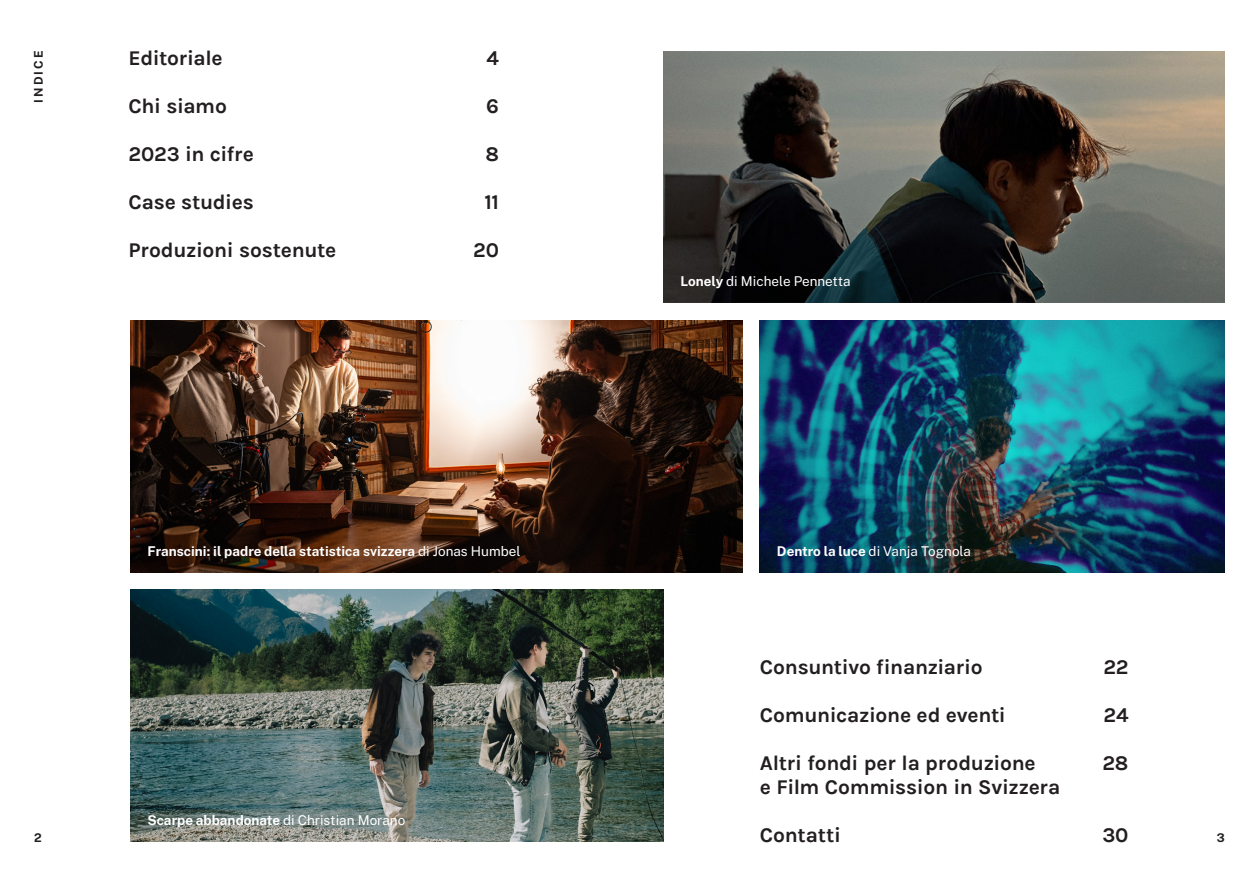
<style>
.page{position:relative;width:1259px;height:893px;background:#fff}
.page>*{position:absolute;margin:0;border:0;box-sizing:border-box;transform-origin:0 0}
.Titolo_2__14-16{font:700 21px "Karla";letter-spacing:-.015em;color:#231f20}
.Regular_9-12{font:700 13.5px "Public Sans";color:#fff}
.Regular_9-12-2{font:13.5px "Public Sans";color:#fff}
.Titolo_3__8-10{font:700 12px "Public Sans";letter-spacing:.175em;color:#231f20}
.s1{font-weight:700}
.s2{font-weight:400}
</style>
<div class="page">
<img style="left:760px;top:320px;width:465px;height:253px">
<img style="left:663px;top:51px;width:562px;height:252px">
<img style="left:130px;top:320px;width:613px;height:253px">
<img style="left:130px;top:590px;width:533px;height:252px">
<p class="Titolo_3__8-10" style="left:30px;top:103px;width:54px;rotate:-90deg">INDICE</p>
<p class="Titolo_2__14-16" style="left:128px;top:45px;width:96px">Editoriale</p>
<p class="Titolo_2__14-16" style="left:128px;top:93px;width:100px">Chi siamo</p>
<p class="Titolo_2__14-16" style="left:128px;top:141px;width:127px">2023 in cifre</p>
<p class="Titolo_2__14-16" style="left:128px;top:189px;width:127px">Case studies</p>
<p class="Titolo_2__14-16" style="left:128px;top:237px;width:209px">Produzioni sostenute</p>
<p class="Titolo_2__14-16" style="left:486px;top:45px;width:14px">4</p>
<p class="Titolo_2__14-16" style="left:486px;top:93px;width:14px">6</p>
<p class="Titolo_2__14-16" style="left:485px;top:141px;width:15px">8</p>
<p class="Titolo_2__14-16" style="left:484px;top:189px;width:16px">11</p>
<p class="Titolo_2__14-16" style="left:473px;top:237px;width:27px">20</p>
<p class="Regular_9-12-2" style="left:680px;top:271px;width:172px"><span class="s1">Lonely</span> di Michele Pennetta</p>
<p class="Regular_9-12" style="left:147px;top:541px;width:374px">Franscini: il padre della statistica svizzera <span class="s2">di Jonas Humbel</span></p>
<p class="Regular_9-12-2" style="left:777px;top:541px;width:196px"><span class="s1">Dentro la luce</span> di Vanja Tognola</p>
<p class="Titolo_2__14-16" style="left:760px;top:655px;width:224px">Consuntivo finanziario</p>
<p class="Titolo_2__14-16" style="left:760px;top:703px;width:247px">Comunicazione ed eventi</p>
<p class="Titolo_2__14-16" style="left:760px;top:751px;width:277px">Altri fondi per la produzione</p>
<p class="Titolo_2__14-16" style="left:760px;top:775px;width:302px">e Film Commission in Svizzera</p>
<p class="Titolo_2__14-16" style="left:760px;top:823px;width:83px">Contatti</p>
<p class="Titolo_2__14-16" style="left:1103px;top:655px;width:27px">22</p>
<p class="Titolo_2__14-16" style="left:1103px;top:703px;width:27px">24</p>
<p class="Titolo_2__14-16" style="left:1102px;top:751px;width:28px">28</p>
<p class="Regular_9-12" style="left:147px;top:810px;width:259px">Scarpe abbandonate <span class="s2">di Christian Morano</span></p>
<p class="Titolo_2__14-16" style="left:1102px;top:823px;width:28px">30</p>
<p class="Titolo_3__8-10" style="left:34px;top:829px;width:9px">2</p>
<p class="Titolo_3__8-10" style="left:1217px;top:829px;width:9px">3</p>
</div>
